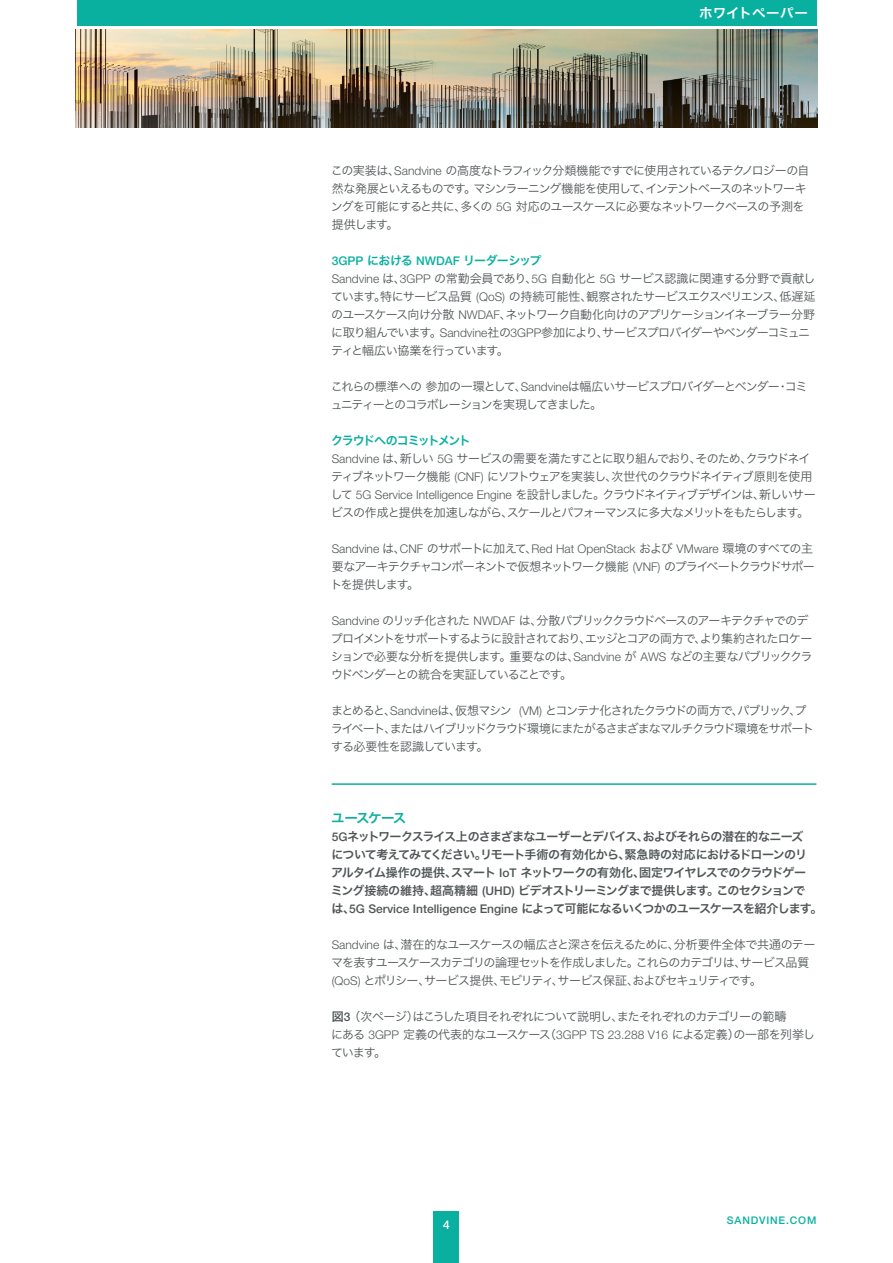
<style>
.page{position:relative;width:893px;height:1263px;background:#fff}
.page>*{position:absolute;margin:0;border:0;box-sizing:border-box;transform-origin:0 0}
.t1{font:13.5px "Hira Kaku Pro W6";letter-spacing:.015em;color:#fff}
.t2{font:13.5px "Hira Kaku Pro W6";letter-spacing:-.095em;color:#09b0a0}
.t3{font:12px/18px "Hira Kaku Pro W3";letter-spacing:-.08em;color:#505657}
.t4{font:12px/18px "Hira Kaku Pro W3";letter-spacing:-.06em;color:#505657}
.t5{font:12px/18px "Hira Kaku Pro W6";letter-spacing:-.06em;color:#505657}
.t6{font:300 12px "Helvetica Neue LT Pro";color:#505657}
.t7{font:12px "Hira Kaku Pro W6";letter-spacing:-.065em;color:#09b0a0}
.t8{font:12px "Hira Kaku Pro W6";letter-spacing:-.115em;color:#09b0a0}
.t9{font:500 12px "Helvetica Neue LT Pro";color:#fff}
.t10{font:500 10.5px "Helvetica Neue LT Pro";letter-spacing:.08em;color:#09b0a0}
.s1{font-family:"Helvetica Neue LT Pro";font-weight:300}
.s2{font-family:"Helvetica Neue LT Pro";font-weight:500}
.s3{font-family:"Hira Kaku Pro W3";font-weight:400}
.s4{font-family:"Hira Kaku Pro W6"}
</style>
<div class="page">
<div style="left:77px;top:0;width:739px;height:26px;background:#09b0a0"></div>
<hr style="left:332px;top:783px;width:484px;height:2px;background:#09b0a0">
<div style="left:434px;top:1212px;width:25px;height:51px;background:#09b0a0"></div>
<img style="left:76px;top:30px;width:741px;height:98px">
<p class="t1" style="left:699px;top:1px;width:110px">ホワイトペーパー</p>
<p class="t3" style="left:331px;top:161px;width:480px">この実装は、<span class="s1">Sandvine</span> の高度なトラフィック分類機能ですでに使用されているテクノロジーの自然な発展といえるものです。マシンラーニング機能を使用して、インテントベースのネットワーキングを可能にすると共に、多くの <span class="s1">5G</span> 対応のユースケースに必要なネットワークベースの予測を提供します。</p>
<p class="t7" style="left:332px;top:250px;width:211px"><span class="s2">3GPP</span> における <span class="s2">NWDAF</span> リーダーシップ</p>
<p class="t4" style="left:331px;top:269px;width:486px"><span class="s1">Sandvine</span> は、<span class="s1">3GPP</span> の常勤会員であり、<span class="s1">5G</span> 自動化と <span class="s1">5G</span> サービス認識に関連する分野で貢献しています。特にサービス品質 <span class="s1">(QoS)</span> の持続可能性、観察されたサービスエクスペリエンス、低遅延のユースケース向け分散 <span class="s1">NWDAF</span>、ネットワーク自動化向けのアプリケーションイネーブラー分野に取り組んでいます。<span class="s1">Sandvine</span>社の<span class="s1">3GPP</span>参加により、サービスプロバイダーやベンダーコミュニティと幅広い協業を行っています。</p>
<p class="t3" style="left:331px;top:377px;width:478px">これらの標準への 参加の一環として、<span class="s1">Sandvine</span>は幅広いサービスプロバイダーとベンダー・コミュニティーとのコラボレーションを実現してきました。</p>
<p class="t8" style="left:331px;top:430px;width:141px">クラウドへのコミットメント</p>
<p class="t3" style="left:331px;top:449px;width:486px"><span class="s1">Sandvine</span> は、新しい <span class="s1">5G</span> サービスの需要を満たすことに取り組んでおり、そのため、クラウドネイティブネットワーク機能 <span class="s1">(CNF)</span> にソフトウェアを実装し、次世代のクラウドネイティブ原則を使用して <span class="s1">5G Service Intelligence Engine</span> を設計しました。クラウドネイティブデザインは、新しいサービスの作成と提供を加速しながら、スケールとパフォーマンスに多大なメリットをもたらします。</p>
<p class="t6" style="left:332px;top:541px;width:483px">Sandvine <span class="s3">は、</span>CNF <span class="s3">のサポートに加えて、</span>Red Hat OpenStack <span class="s3">および</span> VMware <span class="s3">環境のすべての主</span></p>
<p class="t3" style="left:330px;top:557px;width:486px">要なアーキテクチャコンポーネントで仮想ネットワーク機能 <span class="s1">(VNF)</span> のプライベートクラウドサポートを提供します。</p>
<p class="t3" style="left:331px;top:611px;width:483px"><span class="s1">Sandvine</span> のリッチ化された <span class="s1">NWDAF</span> は、分散パブリッククラウドベースのアーキテクチャでのデプロイメントをサポートするように設計されており、エッジとコアの両方で、より集約されたロケーションで必要な分析を提供します。重要なのは、<span class="s1">Sandvine</span> が <span class="s1">AWS</span> などの主要なパブリッククラウドベンダーとの統合を実証していることです。</p>
<p class="t3" style="left:331px;top:701px;width:485px">まとめると、<span class="s1">Sandvine</span>は、仮想マシン <span class="s1">(VM)</span> とコンテナ化されたクラウドの両方で、パブリック、プライベート、またはハイブリッドクラウド環境にまたがるさまざまなマルチクラウド環境をサポートする必要性を認識しています。</p>
<p class="t2" style="left:331px;top:806px;width:77px">ユースケース</p>
<p class="t5" style="left:331px;top:827px;width:493px"><span class="s2">5G</span>ネットワークスライス上のさまざまなユーザーとデバイス、およびそれらの潜在的なニーズ<br>について考えてみてください。リモート手術の有効化から、緊急時の対応におけるドローンのリ<br>アルタイム操作の提供、スマート <span class="s2">IoT</span> ネットワークの有効化、固定ワイヤレスでのクラウドゲー<br>ミング接続の維持、超高精細 <span class="s2">(UHD)</span> ビデオストリーミングまで提供します。このセクションで<br>は、<span class="s2">5G Service Intelligence Engine</span> によって可能になるいくつかのユースケースを紹介します。</p>
<p class="t3" style="left:331px;top:935px;width:486px"><span class="s1">Sandvine</span> は、潜在的なユースケースの幅広さと深さを伝えるために、分析要件全体で共通のテーマを表すユースケースカテゴリの論理セットを作成しました。これらのカテゴリは、サービス品質<span class="s1">(QoS)</span> とポリシー、サービス提供、モビリティ、サービス保証、およびセキュリティです。</p>
<p class="t4" style="left:331px;top:1007px;width:486px"><span class="s4">図</span><span class="s2">3</span>（次ページ）はこうした項目それぞれについて説明し、またそれぞれのカテゴリーの範疇<br>にある <span class="s1">3GPP</span> 定義の代表的なユースケース（<span class="s1">3GPP TS 23.288 V16</span> による定義）の一部を列挙しています。</p>
<p class="t9" style="left:443px;top:1217px;width:8px">4</p>
<p class="t10" style="left:727px;top:1214px;width:91px">SANDVINE.COM</p>
</div>
